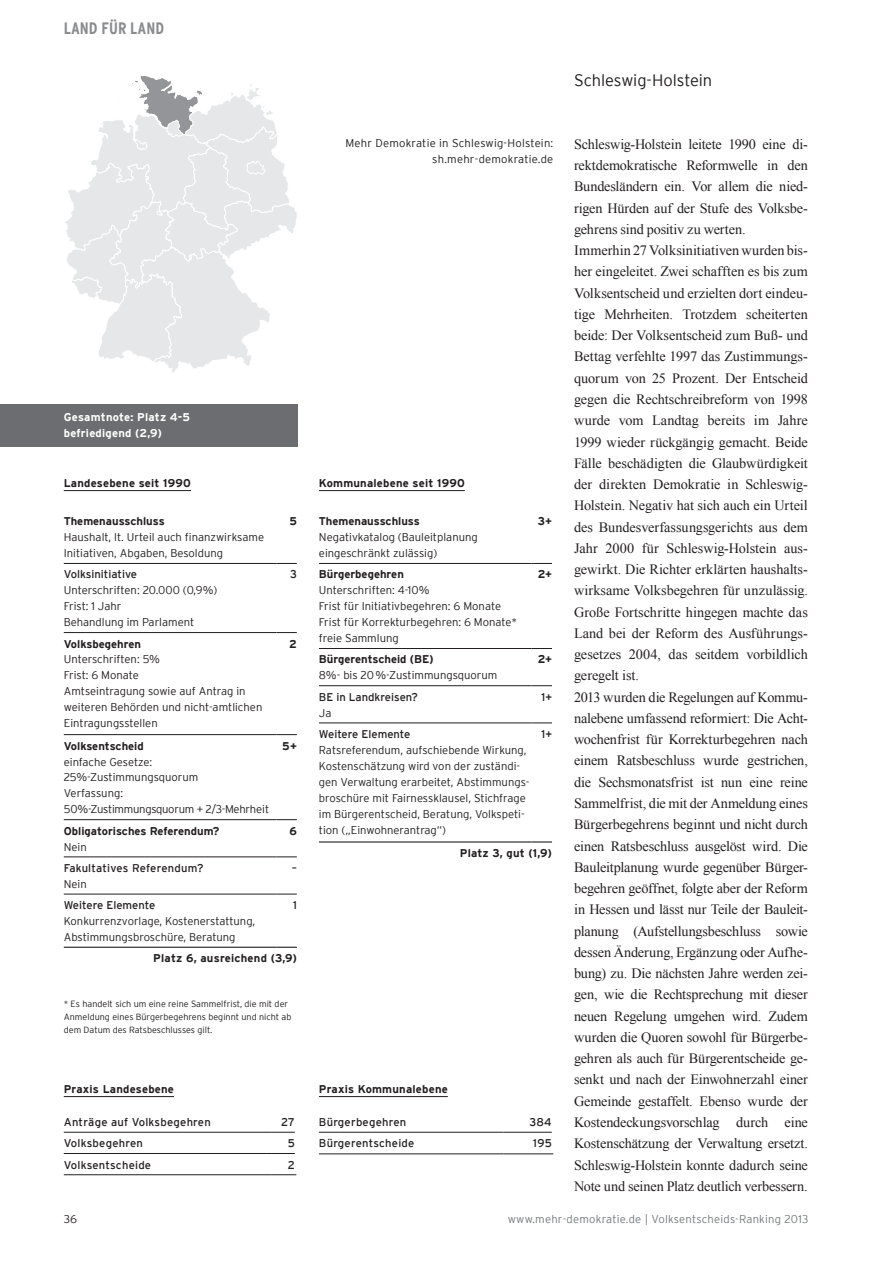
<style>
.page{position:relative;width:893px;height:1263px;background:#fff}
.page>*{position:absolute;margin:0;border:0;box-sizing:border-box;transform-origin:0 0}
.t1{font:300 16.5px "Interstate";color:#231f20}
.t2{font:700 condensed 16.5px "Interstate";color:#8a8c8f}
.t3{font:14.25px/21.3px "Times New Roman";letter-spacing:-.01em;color:#231f20}
.t4{font:300 11.25px/15.9px "Interstate";color:#231f20}
.t5{font:11.25px "Interstate";letter-spacing:.01em;color:#231f20}
.t6{font:700 11.25px "Interstate";color:#231f20}
.t7{font:700 11.25px "Interstate";letter-spacing:.02em;color:#231f20}
.t8{font:300 11.25px/15.9px "Interstate";letter-spacing:-.025em;color:#231f20}
.t9{font:300 11.25px "Interstate";letter-spacing:.02em;color:#76787b}
.t10{font:700 11.25px/15.9px "Interstate";letter-spacing:.02em;color:#fff}
.t11{font:300 9px/13.4px "Interstate";color:#231f20}
</style>
<div class="page">
<div style="left:0;top:404px;width:298px;height:42px;background:#6c6d70"></div>
<svg style="left:65px;top:76px;width:232px;height:296px"></svg>
<hr style="left:64px;top:563px;width:212px;height:1px;background:#231f20">
<svg style="left:276px;top:563px;width:21px;height:1px"></svg>
<hr style="left:64px;top:632px;width:212px;height:1px;background:#231f20">
<svg style="left:276px;top:632px;width:21px;height:1px"></svg>
<hr style="left:64px;top:734px;width:212px;height:1px;background:#231f20">
<svg style="left:276px;top:734px;width:21px;height:1px"></svg>
<hr style="left:64px;top:819px;width:212px;height:1px;background:#231f20">
<svg style="left:276px;top:819px;width:21px;height:1px"></svg>
<hr style="left:64px;top:857px;width:212px;height:1px;background:#231f20">
<svg style="left:276px;top:857px;width:21px;height:1px"></svg>
<hr style="left:64px;top:894px;width:212px;height:1px;background:#231f20">
<svg style="left:276px;top:894px;width:21px;height:1px"></svg>
<hr style="left:64px;top:947px;width:212px;height:1px;background:#231f20">
<svg style="left:276px;top:947px;width:21px;height:1px"></svg>
<hr style="left:64px;top:490px;width:127px;height:1px;background:#231f20">
<hr style="left:319px;top:563px;width:212px;height:1px;background:#231f20">
<svg style="left:531px;top:563px;width:21px;height:1px"></svg>
<hr style="left:319px;top:648px;width:212px;height:1px;background:#231f20">
<svg style="left:531px;top:648px;width:21px;height:1px"></svg>
<hr style="left:319px;top:685px;width:212px;height:1px;background:#231f20">
<svg style="left:531px;top:685px;width:21px;height:1px"></svg>
<hr style="left:319px;top:723px;width:212px;height:1px;background:#231f20">
<svg style="left:531px;top:723px;width:21px;height:1px"></svg>
<hr style="left:319px;top:841px;width:212px;height:1px;background:#231f20">
<svg style="left:531px;top:841px;width:21px;height:1px"></svg>
<hr style="left:319px;top:490px;width:146px;height:1px;background:#231f20">
<hr style="left:319px;top:1132px;width:185px;height:1px;background:#231f20">
<hr style="left:319px;top:1153px;width:185px;height:1px;background:#231f20">
<hr style="left:504px;top:1132px;width:48px;height:1px;background:#231f20">
<hr style="left:504px;top:1153px;width:49px;height:1px;background:#231f20">
<hr style="left:319px;top:1096px;width:129px;height:1px;background:#231f20">
<hr style="left:64px;top:1132px;width:208px;height:1px;background:#231f20">
<hr style="left:64px;top:1153px;width:208px;height:1px;background:#231f20">
<hr style="left:64px;top:1174px;width:208px;height:1px;background:#231f20">
<svg style="left:272px;top:1131px;width:24px;height:44px"></svg>
<hr style="left:64px;top:1096px;width:110px;height:1px;background:#231f20">
<hr style="left:892px;top:404px;width:1px;height:42px;background:#6c6d70">
<p class="t2" style="left:64px;top:19px;width:102px">LAND FÜR LAND</p>
<p class="t10" style="left:64px;top:409px;width:128px">Gesamtnote: Platz 4-5 befriedigend (2,9)</p>
<p class="t7" style="left:64px;top:477px;width:129px">Landesebene seit 1990</p>
<p class="t6" style="left:64px;top:515px;width:103px">Themenausschluss</p>
<p class="t4" style="left:64px;top:529px;width:202px">Haushalt, lt. U rteil auch finanzwirksame<br>I nitiativen, Abgaben, Besoldung</p>
<p class="t5" style="left:64px;top:568px;width:75px">Volksinitiative</p>
<p class="t4" style="left:64px;top:582px;width:155px">U nterschriften: 20.000 (0,9%)<br>Frist: 1 Jahr<br>Behandlung im Parlament</p>
<p class="t6" style="left:64px;top:637px;width:79px">Volksbegehren</p>
<p class="t4" style="left:64px;top:651px;width:200px">U nterschriften: 5%<br>Frist: 6 Monate<br>Amtseintragung sowie auf Antrag in weiteren Behörden und nicht-amtlichen<br>Eintragungsstellen</p>
<p class="t6" style="left:64px;top:739px;width:82px">Volksentscheid</p>
<p class="t8" style="left:64px;top:753px;width:207px">einfache Gesetze:<br>25%-Zustimmungsquorum<br>Verfassung:<br>50%-Zustimmungsquorum + 2/3-Mehrheit</p>
<p class="t6" style="left:64px;top:824px;width:157px">Obligatorisches Referendum?</p>
<p class="t4" style="left:64px;top:838px;width:25px">Nein</p>
<p class="t5" style="left:64px;top:861px;width:141px">Fakultatives Referendum?</p>
<p class="t4" style="left:64px;top:876px;width:25px">Nein</p>
<p class="t5" style="left:64px;top:899px;width:93px">Weitere Elemente</p>
<p class="t4" style="left:64px;top:913px;width:193px">Konkurrenzvorlage, Kostenerstattung,<br>Abstimmungsbroschüre, Beratung</p>
<p class="t6" style="left:289px;top:515px;width:9px">5</p>
<p class="t5" style="left:290px;top:568px;width:8px">3</p>
<p class="t6" style="left:289px;top:637px;width:9px">2</p>
<p class="t6" style="left:282px;top:739px;width:16px">5+</p>
<p class="t6" style="left:289px;top:824px;width:9px">6</p>
<p class="t5" style="left:292px;top:861px;width:7px">–</p>
<p class="t5" style="left:293px;top:899px;width:5px">1</p>
<p class="t7" style="left:153px;top:952px;width:145px">Platz 6, ausreichend (3,9)</p>
<p class="t11" style="left:64px;top:996px;width:229px">* Es handelt sich um eine reine Sammelfrist, die mit der<br>Anmeldung eines Bürgerbegehrens beginnt und nicht ab dem Datum des Ratsbeschlusses gilt.</p>
<p class="t7" style="left:64px;top:1083px;width:112px">Praxis Landesebene</p>
<p class="t5" style="left:64px;top:1116px;width:149px">Anträge auf Volksbegehren</p>
<p class="t5" style="left:281px;top:1116px;width:15px">27</p>
<p class="t5" style="left:64px;top:1137px;width:81px">Volksbegehren</p>
<p class="t5" style="left:288px;top:1137px;width:9px">5</p>
<p class="t5" style="left:64px;top:1158px;width:89px">Volksentscheide</p>
<p class="t5" style="left:288px;top:1158px;width:9px">2</p>
<p class="t4" style="left:345px;top:135px;width:209px;text-align:right">Mehr Demokratie in Schleswig-Holstein: sh.mehr-demokratie.de</p>
<p class="t7" style="left:319px;top:477px;width:147px">Kommunalebene seit 1990</p>
<p class="t6" style="left:319px;top:515px;width:103px">Themenausschluss</p>
<p class="t4" style="left:319px;top:529px;width:160px">Negativkatalog (Bauleitplanung eingeschränkt zulässig)</p>
<p class="t6" style="left:319px;top:568px;width:86px">Bürgerbegehren</p>
<p class="t4" style="left:319px;top:582px;width:200px">U nterschriften: 4-10%<br>Frist für I nitiativbegehren: 6 Monate<br>Frist für Korrekturbegehren: 6 Monate* freie Sammlung</p>
<p class="t6" style="left:319px;top:653px;width:116px">Bürgerentscheid (BE)</p>
<p class="t4" style="left:319px;top:667px;width:180px">8%- bis 20%-Zustimmungsquorum</p>
<p class="t5" style="left:319px;top:690px;width:101px">BE in Landkreisen?</p>
<p class="t4" style="left:319px;top:705px;width:14px">Ja</p>
<p class="t5" style="left:319px;top:728px;width:93px">Weitere Elemente</p>
<p class="t4" style="left:319px;top:742px;width:212px">Ratsreferendum, aufschiebende Wirkung, Kostenschätzung wird von der zuständi&shy;gen Verwaltung erarbeitet, Abstimmungs&shy;broschüre mit Fairnessklausel, Stichfrage im Bürgerentscheid, Beratung, Volkspeti&shy;tion („Einwohnerantrag“)</p>
<p class="t6" style="left:538px;top:515px;width:16px">3+</p>
<p class="t6" style="left:538px;top:568px;width:16px">2+</p>
<p class="t6" style="left:538px;top:653px;width:16px">2+</p>
<p class="t5" style="left:541px;top:690px;width:12px">1+</p>
<p class="t5" style="left:541px;top:728px;width:12px">1+</p>
<p class="t7" style="left:460px;top:847px;width:94px">Platz 3, gut (1,9)</p>
<p class="t7" style="left:319px;top:1083px;width:130px">Praxis Kommunalebene</p>
<p class="t5" style="left:319px;top:1116px;width:89px">Bürgerbegehren</p>
<p class="t5" style="left:530px;top:1116px;width:24px">384</p>
<p class="t5" style="left:319px;top:1137px;width:97px">Bürgerentscheide</p>
<p class="t5" style="left:533px;top:1137px;width:20px">195</p>
<p class="t1" style="left:574px;top:71px;width:140px">Schleswig-Holstein</p>
<p class="t3" style="left:574px;top:133px;width:235px">Schleswig-Holstein leitete 1990 eine di&shy;rektdemokratische Reformwelle in den Bundesländern ein. Vor allem die nied&shy;rigen Hürden auf der Stufe des Volksbe&shy;gehrens sind positiv zu werten.<br>Immerhin 27 Volksinitiativen wurden bis&shy;her eingeleitet. Zwei schafften es bis zum Volksentscheid und erzielten dort eindeu&shy;tige Mehrheiten. Trotzdem scheiterten beide: Der Volksentscheid zum Buß- und Bettag verfehlte 1997 das Zustimmungs&shy;quorum von 25 Prozent. Der Entscheid gegen die Rechtschreibreform von 1998 wurde vom Landtag bereits im Jahre 1999 wieder rückgängig gemacht. Beide Fälle beschädigten die Glaubwürdigkeit der direkten Demokratie in Schleswig-Holstein. Negativ hat sich auch ein Urteil des Bundesverfassungsgerichts aus dem Jahr 2000 für Schleswig-Holstein aus&shy;gewirkt. Die Richter erklärten haushalts&shy;wirksame Volksbegehren für unzulässig.<br>Große Fortschritte hingegen machte das Land bei der Reform des Ausführungs&shy;gesetzes 2004, das seitdem vorbildlich geregelt ist.<br>2013 wurden die Regelungen auf Kommu&shy;nalebene umfassend reformiert: Die Acht&shy;wochenfrist für Korrekturbegehren nach einem Ratsbeschluss wurde gestrichen, die Sechsmonatsfrist ist nun eine reine Sammelfrist, die mit der Anmeldung eines Bürgerbegehrens beginnt und nicht durch einen Ratsbeschluss ausgelöst wird. Die Bauleitplanung wurde gegenüber Bürger&shy;begehren geöffnet, folgte aber der Reform in Hessen und lässt nur Teile der Bauleit&shy;planung (Aufstellungsbeschluss sowie dessen Änderung, Ergänzung oder Aufhe&shy;bung) zu. Die nächsten Jahre werden zei&shy;gen, wie die Rechtsprechung mit dieser neuen Regelung umgehen wird. Zudem wurden die Quoren sowohl für Bürgerbe&shy;gehren als auch für Bürgerentscheide ge&shy;senkt und nach der Einwohnerzahl einer Gemeinde gestaffelt. Ebenso wurde der Kostendeckungsvorschlag durch eine Kostenschätzung der Verwaltung ersetzt.<br>Schleswig-Holstein konnte dadurch seine Note und seinen Platz deutlich verbessern.</p>
<p class="t4" style="left:64px;top:1210px;width:15px">36</p>
<p class="t9" style="left:508px;top:1212px;width:302px">www.mehr-demokratie.de | Volksentscheids-Ranking 2013</p>
</div>
